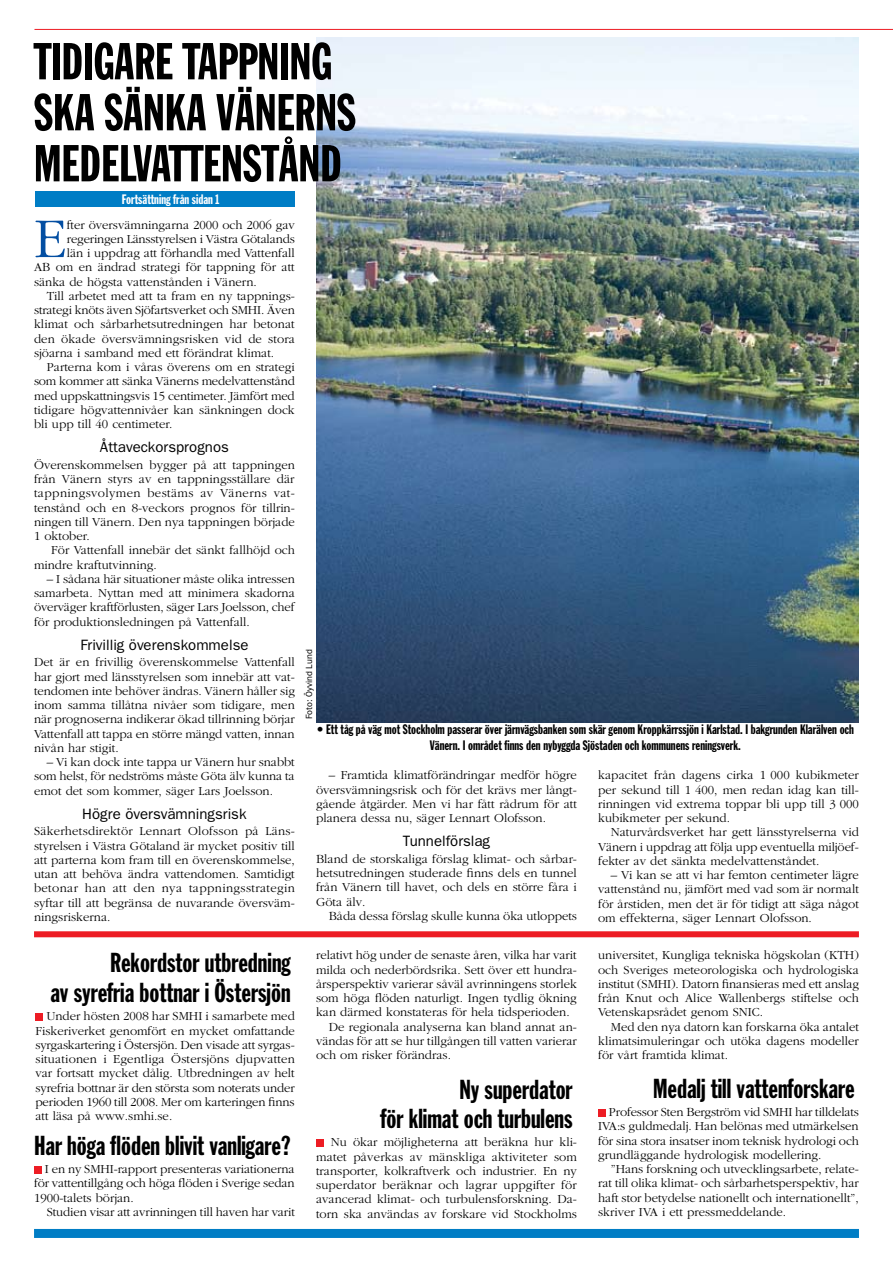
<style>
.page{position:relative;width:893px;height:1263px;background:#fff}
.page>*{position:absolute;margin:0;border:0;box-sizing:border-box;transform-origin:0 0}
.t1{font:300 58.5px "Garamond";color:#034ea2}
.t2{font:51px/51px "Franklin Gothic Extra Cond";color:#000}
.t3{font:27px/30px "Franklin Gothic Extra Cond";color:#000;text-align:right}
.t4{font:15px "Franklin Gothic";color:#000}
.t5{font:13.5px/16.2px "Franklin Gothic Extra Cond";color:#000;text-align:center}
.t6{font:13.5px "Franklin Gothic Extra Cond";color:#fff}
.t7{font:300 12.75px/14.2px "Garamond";color:#000;text-align:justify}
.t8{font:9px "Franklin Gothic";color:#000}
</style>
<div class="page">
<hr style="left:34px;top:29px;width:859px;height:1px;background:#ed1c24">
<div style="left:34px;top:1229px;width:825px;height:9px;background:#007dc5"></div>
<div style="left:36px;top:191px;width:259px;height:16px;background:#007dc5"></div>
<div style="left:34px;top:931px;width:825px;height:6px;background:#ed1c24"></div>
<img style="left:317px;top:38px;width:542px;height:685px">
<div style="left:34px;top:1166px;width:7px;height:7px;background:#ed1c24"></div>
<div style="left:598px;top:1109px;width:7px;height:7px;background:#ed1c24"></div>
<div style="left:35px;top:1013px;width:8px;height:7px;background:#ed1c24"></div>
<div style="left:316px;top:1139px;width:7px;height:7px;background:#ed1c24"></div>
<h2 class="t2" style="left:34px;top:36px;width:323px">TIDIGARE TAPPNING<br>SKA SÄNKA VÄNERNS<br>MEDELVATTENSTÅND</h2>
<p class="t6" style="left:122px;top:192px;width:99px">Fortsättning från sidan 1</p>
<h1 class="t1" style="left:34px;top:208px;width:34px">E</h1>
<p class="t7" style="left:67px;top:218px;width:230px">fter översvämningarna 2000 och 2006 gav</p>
<p class="t7" style="left:67px;top:232px;width:229px">regeringen Länsstyrelsen i Västra Götalands</p>
<p class="t7" style="left:67px;top:246px;width:230px">län i uppdrag att förhandla med Vattenfall</p>
<p class="t7" style="left:34px;top:260px;width:262px">AB om en ändrad strategi för tappning för att</p>
<p class="t7" style="left:34px;top:275px;width:224px">sänka de högsta vattenstånden i Vänern.</p>
<p class="t7" style="left:47px;top:289px;width:250px">Till arbetet med att ta fram en ny tappnings-</p>
<p class="t7" style="left:34px;top:303px;width:262px">strategi knöts även Sjöfartsverket och SMHI. Även</p>
<p class="t7" style="left:34px;top:317px;width:262px">klimat och sårbarhetsutredningen har betonat</p>
<p class="t7" style="left:34px;top:332px;width:262px">den ökade översvämningsrisken vid de stora</p>
<p class="t7" style="left:34px;top:346px;width:242px">sjöarna i samband med ett förändrat klimat.</p>
<p class="t7" style="left:47px;top:360px;width:250px">Parterna kom i våras överens om en strategi</p>
<p class="t7" style="left:34px;top:374px;width:262px">som kommer att sänka Vänerns medelvattenstånd</p>
<p class="t7" style="left:34px;top:389px;width:262px">med uppskattningsvis 15 centimeter. Jämfört med</p>
<p class="t7" style="left:34px;top:403px;width:262px">tidigare högvattennivåer kan sänkningen dock</p>
<p class="t7" style="left:34px;top:417px;width:140px">bli upp till 40 centimeter.</p>
<p class="t4" style="left:100px;top:439px;width:130px">Åttaveckorsprognos</p>
<p class="t7" style="left:34px;top:458px;width:262px">Överenskommelsen bygger på att tappningen från Vänern styrs av en tappningsställare där tappningsvolymen bestäms av Vänerns vat&shy;tenstånd och en 8-veckors prognos för tillrin&shy;ningen till Vänern. Den nya tappningen började 1 oktober.</p>
<p class="t7" style="left:34px;top:543px;width:262px;text-indent:17px">För Vattenfall innebär det sänkt fallhöjd och mindre kraftutvinning.</p>
<p class="t7" style="left:34px;top:572px;width:262px;text-indent:13px">– I sådana här situationer måste olika intressen samarbeta. Nyttan med att minimera skadorna överväger kraftförlusten, säger Lars Joelsson, chef för produktionsledningen på Vattenfall.</p>
<p class="t4" style="left:80px;top:636px;width:170px">Frivillig överenskommelse</p>
<p class="t7" style="left:34px;top:655px;width:262px">Det är en frivillig överenskommelse Vattenfall har gjort med länsstyrelsen som innebär att vat&shy;tendomen inte behöver ändras. Vänern håller sig inom samma tillåtna nivåer som tidigare, men när prognoserna indikerar ökad tillrinning börjar Vattenfall att tappa en större mängd vatten, innan nivån har stigit.</p>
<p class="t7" style="left:34px;top:755px;width:262px;text-indent:13px">– Vi kan dock inte tappa ur Vänern hur snabbt som helst, för nedströms måste Göta älv kunna ta emot det som kommer, säger Lars Joelsson.</p>
<p class="t4" style="left:82px;top:805px;width:166px">Högre översvämningsrisk</p>
<p class="t7" style="left:34px;top:824px;width:262px">Säkerhetsdirektör Lennart Olofsson på Läns&shy;styrelsen i Västra Götaland är mycket positiv till att parterna kom fram till en överenskommelse, utan att behöva ändra vattendomen. Samtidigt betonar han att den nya tappningsstrategin syftar till att begränsa de nuvarande översväm&shy;ningsriskerna.</p>
<p class="t8" style="left:304px;top:719px;width:71px;rotate:-90deg">Foto: Öyvind Lund</p>
<p class="t5" style="left:317px;top:721px;width:539px">• Ett tåg på väg mot Stockholm passerar över järnvägsbanken som skär genom Kroppkärrssjön i Karlstad. I bakgrunden Klarälven och<br>Vänern. I området finns den nybyggda Sjöstaden och kommunens reningsverk.</p>
<p class="t7" style="left:316px;top:768px;width:262px;text-indent:13px">– Framtida klimatförändringar medför högre översvämningsrisk och för det krävs mer långt&shy;gående åtgärder. Men vi har fått rådrum för att planera dessa nu, säger Lennart Olofsson.</p>
<p class="t4" style="left:403px;top:833px;width:89px">Tunnelförslag</p>
<p class="t7" style="left:316px;top:852px;width:262px">Bland de storskaliga förslag klimat- och sårbar&shy;hetsutredningen studerade finns dels en tunnel från Vänern till havet, och dels en större fåra i Göta älv.</p>
<p class="t7" style="left:329px;top:909px;width:250px">Båda dessa förslag skulle kunna öka utloppets</p>
<p class="t7" style="left:598px;top:768px;width:262px">kapacitet från dagens cirka 1 000 kubikmeter per sekund till 1 400, men redan idag kan till&shy;rinningen vid extrema toppar bli upp till 3 000 kubikmeter per sekund.</p>
<p class="t7" style="left:598px;top:825px;width:262px;text-indent:13px">Naturvårdsverket har gett länsstyrelserna vid Vänern i uppdrag att följa upp eventuella miljöef&shy;fekter av det sänkta medelvattenståndet.</p>
<p class="t7" style="left:598px;top:868px;width:262px;text-indent:13px">– Vi kan se att vi har femton centimeter lägre vattenstånd nu, jämfört med vad som är normalt för årstiden, men det är för tidigt att säga något om effekterna, säger Lennart Olofsson.</p>
<h3 class="t3" style="left:50px;top:947px;width:242px">Rekordstor utbredning<br>av syrefria bottnar i Östersjön</h3>
<p class="t7" style="left:35px;top:1009px;width:261px;text-indent:11px">Under hösten 2008 har SMHI i samarbete med Fiskeriverket genomfört en mycket omfattande syrgaskartering i Östersjön. Den visade att syrgas&shy;situationen i Egentliga Östersjöns djupvatten var fortsatt mycket dålig. Utbredningen av helt syrefria bottnar är den största som noterats under perioden 1960 till 2008. Mer om karteringen finns att läsa på www.smhi.se.</p>
<h3 class="t3" style="left:34px;top:1130px;width:258px">Har höga flöden blivit vanligare?</h3>
<p class="t7" style="left:34px;top:1162px;width:262px;text-indent:11px">I en ny SMHI-rapport presenteras variationerna för vattentillgång och höga flöden i Sverige sedan 1900-talets början.</p>
<p class="t7" style="left:47px;top:1205px;width:250px">Studien visar att avrinningen till haven har varit</p>
<p class="t7" style="left:316px;top:948px;width:262px">relativt hög under de senaste åren, vilka har varit</p>
<p class="t7" style="left:316px;top:963px;width:262px">milda och nederbördsrika. Sett över ett hundra-</p>
<p class="t7" style="left:316px;top:977px;width:262px">årsperspektiv varierar såväl avrinningens storlek</p>
<p class="t7" style="left:316px;top:991px;width:262px">som höga flöden naturligt. Ingen tydlig ökning</p>
<p class="t7" style="left:316px;top:1005px;width:255px">kan därmed konstateras för hela tidsperioden.</p>
<p class="t7" style="left:329px;top:1020px;width:250px">De regionala analyserna kan bland annat an-</p>
<p class="t7" style="left:316px;top:1034px;width:262px">vändas för att se hur tillgången till vatten varierar</p>
<p class="t7" style="left:316px;top:1048px;width:136px">och om risker förändras.</p>
<h3 class="t3" style="left:381px;top:1076px;width:194px;line-height:28.5px">Ny superdator<br>för klimat och turbulens</h3>
<p class="t7" style="left:316px;top:1135px;width:262px;text-indent:15px">Nu ökar möjligheterna att beräkna hur kli&shy;matet påverkas av mänskliga aktiviteter som transporter, kolkraftverk och industrier. En ny superdator beräknar och lagrar uppgifter för avancerad klimat- och turbulensforskning. Da&shy;torn ska användas av forskare vid Stockholms</p>
<p class="t7" style="left:598px;top:948px;width:262px">universitet, Kungliga tekniska högskolan (KTH) och Sveriges meteorologiska och hydrologiska institut (SMHI). Datorn finansieras med ett anslag från Knut och Alice Wallenbergs stiftelse och Vetenskapsrådet genom SNIC.</p>
<p class="t7" style="left:598px;top:1020px;width:262px;text-indent:13px">Med den nya datorn kan forskarna öka antalet klimatsimuleringar och utöka dagens modeller för vårt framtida klimat.</p>
<h3 class="t3" style="left:653px;top:1073px;width:203px">Medalj till vattenforskare</h3>
<p class="t7" style="left:598px;top:1105px;width:262px;text-indent:11px">Professor Sten Bergström vid SMHI har tilldelats IVA:s guldmedalj. Han belönas med utmärkelsen för sina stora insatser inom teknisk hydrologi och grundläggande hydrologisk modellering.</p>
<p class="t7" style="left:598px;top:1162px;width:262px;text-indent:13px">”Hans forskning och utvecklingsarbete, relate&shy;rat till olika klimat- och sårbarhetsperspektiv, har haft stor betydelse nationellt och internationellt”, skriver IVA i ett pressmeddelande.</p>
</div>
